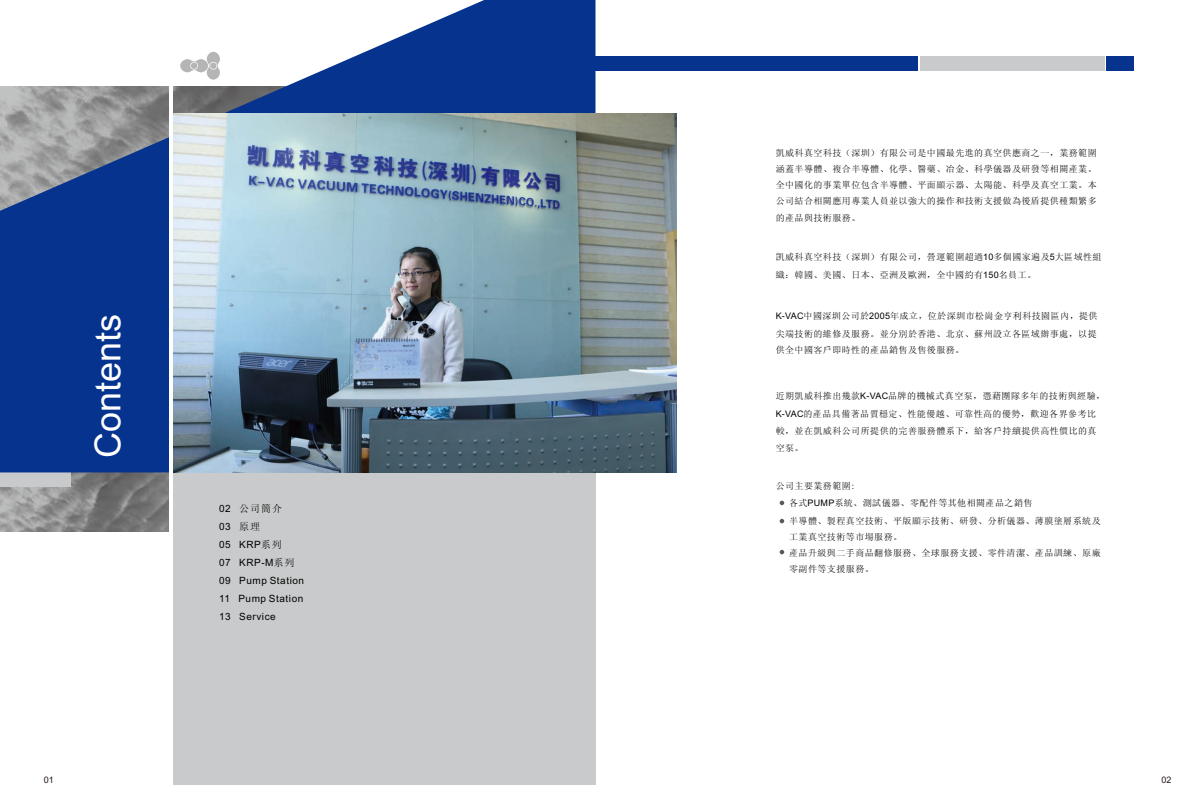
<style>
.page{position:relative;width:1191px;height:808px;background:#fff}
.page>*{position:absolute;margin:0;border:0;box-sizing:border-box;transform-origin:0 0}
.t1{font:36px "Arial";color:#fff}
.t2{font:10px/17.9px "Arial";letter-spacing:.055em;color:#000}
.t3{font:10px "Sim Sun";color:#000}
.t4{font:9px/16.2px "Sim Sun";letter-spacing:.05em;color:#000}
.t5{font:9px "Arial";color:#231916}
.s1{font-family:"Arial"}
.s2{font-family:"Sim Sun"}
</style>
<div class="page">
<img style="left:0;top:472px;width:169px;height:59px">
<div style="left:0;top:473px;width:71px;height:14px;background:#c9cacb"></div>
<svg style="left:0;top:0;width:595px;height:472px;fill:#05338e"></svg>
<div style="left:171px;top:473px;width:424px;height:312px;background:#c9cacb"></div>
<div style="left:595px;top:57px;width:323px;height:14px;background:#05338e"></div>
<div style="left:920px;top:57px;width:184px;height:14px;background:#c9cacb"></div>
<div style="left:1106px;top:57px;width:28px;height:14px;background:#05338e"></div>
<img style="left:173px;top:114px;width:504px;height:359px">
<hr style="left:170px;top:85px;width:3px;height:703px;background:#fff">
<svg style="left:779px;top:501px;width:5px;height:4px"></svg>
<svg style="left:779px;top:519px;width:5px;height:4px"></svg>
<svg style="left:779px;top:550px;width:5px;height:4px"></svg>
<h1 class="t1" style="left:94px;top:458px;width:146px;rotate:-90deg">Contents</h1>
<p class="t3" style="left:219px;top:504px;width:65px"><span class="s1">02</span> 公司簡介</p>
<p class="t2" style="left:219px;top:519px;width:87px">03 <span class="s2">原理<br></span>05 KRP<span class="s2">系列<br></span>07 KRP-M<span class="s2">系列<br></span>09 Pump Station<br>11<br>13</p>
<p class="t2" style="left:238px;top:590px;width:67px">Pump Station<br>Service</p>
<p class="t4" style="left:775px;top:144px;width:322px;text-align:justify">凱威科真空科技（深圳）有限公司是中國最先進的真空供應商之一，業務範圍涵蓋半導體、複合半導體、化學、醫藥、冶金、科學儀器及研發等相關產業。全中國化的事業單位包含半導體、平面顯示器、太陽能、科學及真空工業。本公司結合相關應用專業人員並以強大的操作和技術支援做為後盾提供種類繁多的產品與技術服務。</p>
<p class="t4" style="left:775px;top:248px;width:327px;line-height:18.1px">凯威科真空科技（深圳）有限公司，營運範圍超過<span class="s1">10</span>多個國家遍及<span class="s1">5</span>大區域性組織：韓國、美國、日本、亞洲及歐洲，全中國約有<span class="s1">150</span>名員工。</p>
<p class="t4" style="left:775px;top:307px;width:323px;line-height:17.4px"><span class="s1">K-VAC</span>中國深圳公司於<span class="s1">2005</span>年成立，位於深圳市松崗金亨利科技園區內，提供尖端技術的維修及服務。並分別於香港、北京、蘇州設立各區域辦事處，以提</p>
<p class="t4" style="left:775px;top:341px;width:190px">供全中國客戶即時性的產品銷售及售後服務。</p>
<p class="t4" style="left:775px;top:387px;width:331px;line-height:17.7px">近期凱威科推出幾款<span class="s1">K-VAC</span>品牌的機械式真空泵，憑藉團隊多年的技術與經驗，<br><span class="s1">K-VAC</span>的產品具備著品質穩定、性能優越、可靠性高的優勢，歡迎各界參考比較，並在凱威科公司所提供的完善服務體系下，給客戶持續提供高性價比的真</p>
<p class="t4" style="left:775px;top:439px;width:29px">空泵。</p>
<p class="t4" style="left:789px;top:477px;width:313px;line-height:17.1px;text-indent:-13px">公司主要業務範圍:<br>各式<span class="s1">PUMP</span>系統、測試儀器、零配件等其他相關產品之銷售<br>半導體、製程真空技術、平版顯示技術、研發、分析儀器、薄膜塗層系統及</p>
<p class="t4" style="left:789px;top:528px;width:313px">工業真空技術等市場服務。<br>產品升級與二手商品翻修服務、全球服務支援、零件清潔、產品訓練、原廠零副件等支援服務。</p>
<p class="t5" style="left:44px;top:777px;width:12px">01</p>
<p class="t5" style="left:1161px;top:777px;width:12px">02</p>
</div>
